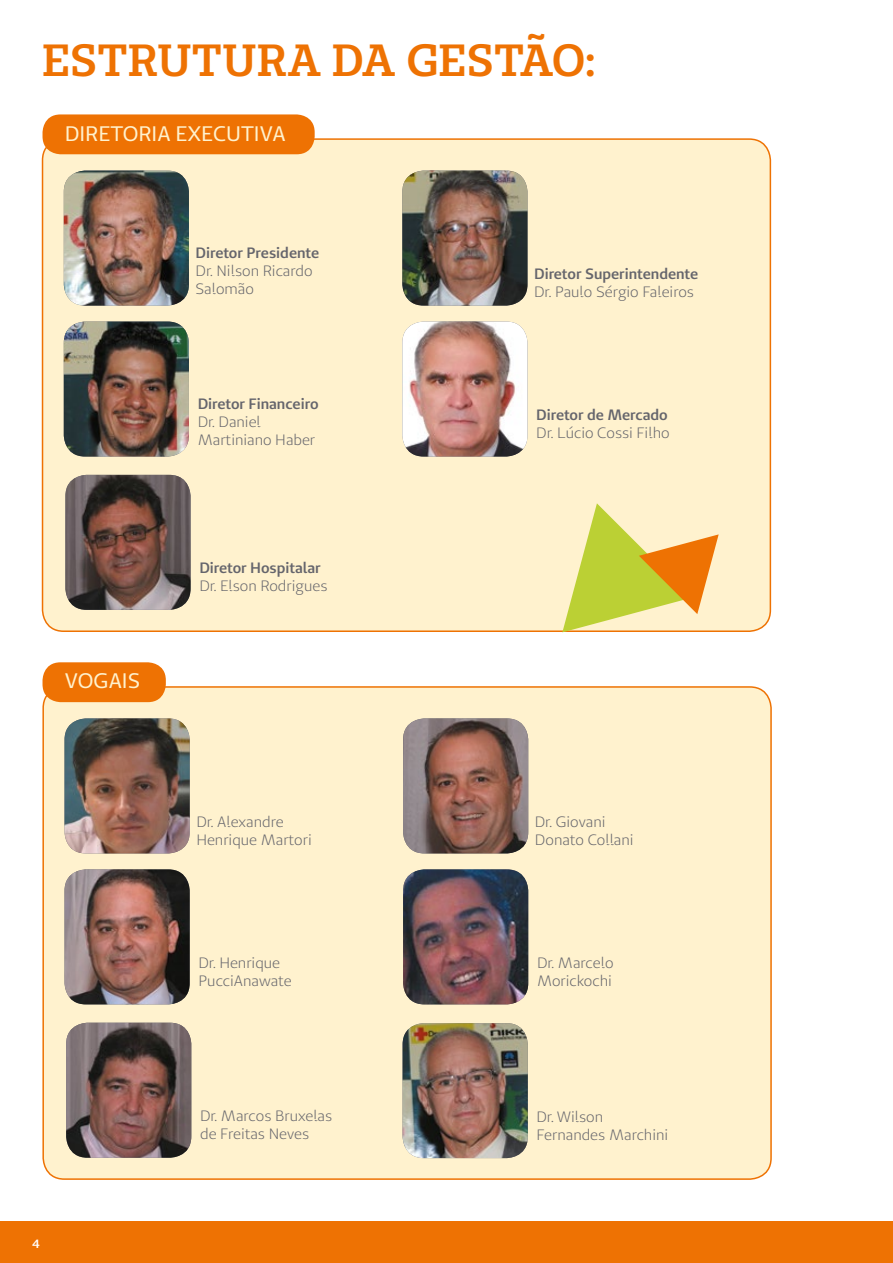
<style>
.page{position:relative;width:893px;height:1263px;background:#fff}
.page>*{position:absolute;margin:0;border:0;box-sizing:border-box;transform-origin:0 0}
.t1{font:600 45px "Unimed Slab";letter-spacing:.01em;color:#ee7203}
.t2{font:21px "Unimed Sans";color:#fff2ce}
.t3{font:15px/18px "Unimed Sans";color:#65656c}
.t4{font:600 15px "Unimed Sans";color:#65656c}
.t5{font:600 12px "Unimed Sans";color:#fff}
</style>
<div class="page">
<div style="left:0;top:1221px;width:893px;height:42px;background:#ee7203"></div>
<div style="left:43px;top:139px;width:727px;height:492px;background:#fff2ce;border-radius:21px"></div>
<div style="left:43px;top:114px;width:272px;height:40px;background:#ee7203;border-radius:18px"></div>
<img style="left:64px;top:171px;width:125px;height:135px">
<img style="left:402px;top:171px;width:125px;height:135px">
<img style="left:64px;top:322px;width:125px;height:134px">
<img style="left:402px;top:322px;width:125px;height:134px">
<img style="left:65px;top:475px;width:126px;height:135px">
<svg style="left:562px;top:503px;width:157px;height:129px"></svg>
<div style="left:43px;top:687px;width:728px;height:492px;background:#fff2ce;border-radius:21px"></div>
<div style="left:43px;top:662px;width:123px;height:40px;background:#ee7203;border-radius:18px"></div>
<img style="left:65px;top:718px;width:125px;height:135px">
<img style="left:403px;top:718px;width:125px;height:135px">
<img style="left:65px;top:869px;width:125px;height:135px">
<img style="left:403px;top:869px;width:125px;height:135px">
<img style="left:66px;top:1023px;width:125px;height:135px">
<img style="left:403px;top:1023px;width:125px;height:135px">
<h1 class="t1" style="left:43px;top:31px;width:554px">ESTRUTURA DA GESTÃO:</h1>
<h2 class="t2" style="left:65px;top:120px;width:222px">DIRETORIA EXECUTIVA</h2>
<p class="t4" style="left:196px;top:242px;width:125px">Diretor Presidente</p>
<p class="t3" style="left:196px;top:261px;width:118px">Dr. Nilson Ricardo<br>Salomão</p>
<p class="t4" style="left:534px;top:264px;width:166px">Diretor Superintendente</p>
<p class="t3" style="left:534px;top:282px;width:161px">Dr. Paulo Sérgio Faleiros</p>
<h2 class="t2" style="left:65px;top:667px;width:77px">VOGAIS</h2>
<p class="t5" style="left:32px;top:1235px;width:9px">4</p>
<p class="t4" style="left:198px;top:394px;width:122px">Diretor Financeiro</p>
<p class="t3" style="left:198px;top:413px;width:119px">Dr. Daniel<br>Martiniano Haber</p>
<p class="t4" style="left:199px;top:558px;width:123px">Diretor Hospitalar</p>
<p class="t3" style="left:199px;top:577px;width:130px">Dr. Elson Rodrigues</p>
<p class="t4" style="left:536px;top:405px;width:133px">Diretor de Mercado</p>
<p class="t3" style="left:536px;top:424px;width:135px">Dr. Lúcio Cossi Filho</p>
<p class="t3" style="left:196px;top:812px;width:117px">Dr. Alexandre<br>Henrique Martori</p>
<p class="t3" style="left:535px;top:812px;width:100px">Dr. Giovani<br>Donato Collani</p>
<p class="t3" style="left:198px;top:953px;width:95px">Dr. Henrique<br>PucciAnawate</p>
<p class="t3" style="left:537px;top:953px;width:78px">Dr. Marcelo<br>Morickochi</p>
<p class="t3" style="left:200px;top:1107px;width:134px">Dr. Marcos Bruxelas de Freitas Neves</p>
<p class="t3" style="left:537px;top:1107px;width:133px">Dr. Wilson<br>Fernandes Marchini</p>
</div>
